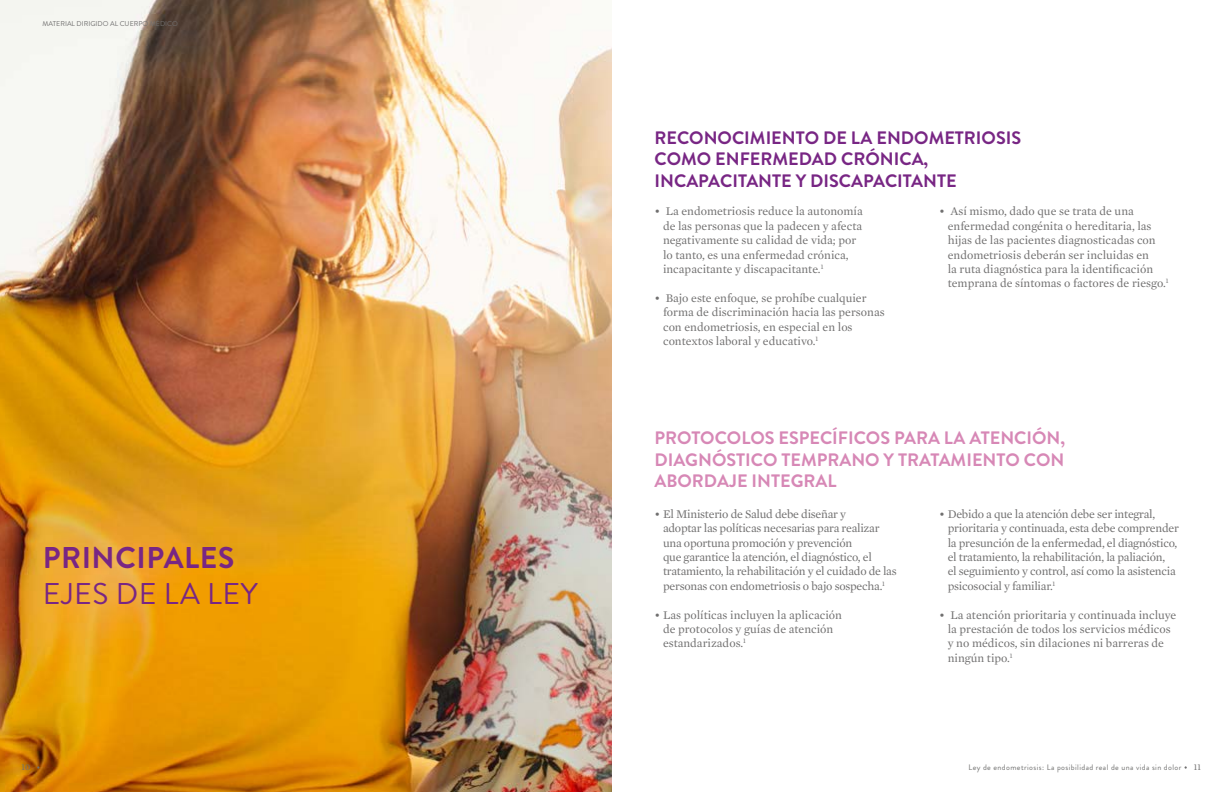
<style>
.page{position:relative;width:1224px;height:792px;background:#fff}
.page>*{position:absolute;margin:0;border:0;box-sizing:border-box;transform-origin:0 0}
.t1{font:700 30px "Brandon Grotesque";letter-spacing:.02em;color:#782684}
.t2{font:30px "Brandon Grotesque";letter-spacing:.02em;color:#782684}
.t3{font:700 18px/21.6px "Brandon Grotesque";color:#d788b6;text-align:justify}
.t4{font:700 18px/21.6px "Brandon Grotesque";color:#782684}
.t5{font:12px/14.4px "Mercury Text G1";color:#706f6f}
.t6{font:12px/14.4px "Mercury Text G1";letter-spacing:-.02em;color:#706f6f}
.t7{font:9px "Mercury Text G1 Roman SC";color:#706f6f}
.t8{font:8px "Brandon Grotesque";letter-spacing:.05em;color:#727271}
.t9{font:7px "Brandon Grotesque";color:#706f6f}
</style>
<div class="page">
<img style="left:0;top:0;width:612px;height:792px">
<p class="t9" style="left:43px;top:19px;width:137px">MATERIAL DIRIGIDO AL CUERPO MÉDICO</p>
<h1 class="t1" style="left:43px;top:537px;width:193px">PRINCIPALES</h1>
<h1 class="t2" style="left:43px;top:573px;width:217px">EJES DE LA LEY</h1>
<p class="t7" style="left:21px;top:762px;width:10px">10</p>
<h2 class="t4" style="left:655px;top:127px;width:368px">RECONOCIMIENTO DE LA ENDOMETRIOSIS<br>COMO ENFERMEDAD CRÓNICA,<br>INCAPACITANTE Y DISCAPACITANTE</h2>
<p class="t5" style="left:663px;top:204px;width:201px;text-indent:-9px">• La endometriosis reduce la autonomía de las personas que la padecen y afecta negativamente su calidad de vida; por lo tanto, es una enfermedad crónica, incapacitante y discapacitante.<sup>1</sup></p>
<p class="t5" style="left:663px;top:290px;width:223px;text-indent:-9px">• Bajo este enfoque, se prohíbe cualquier forma de discriminación hacia las personas con endometriosis, en especial en los contextos laboral y educativo.<sup>1</sup></p>
<p class="t5" style="left:948px;top:204px;width:222px;text-indent:-9px">• Así mismo, dado que se trata de una enfermedad congénita o hereditaria, las hijas de las pacientes diagnosticadas con endometriosis deberán ser incluidas en<br>la ruta diagnóstica para la identificación temprana de síntomas o factores de riesgo.<sup>1</sup></p>
<h2 class="t3" style="left:655px;top:427px;width:412px">PROTOCOLOS ESPECÍFICOS PARA LA ATENCIÓN, DIAGNÓSTICO TEMPRANO Y TRATAMIENTO CON ABORDAJE INTEGRAL</h2>
<p class="t6" style="left:663px;top:506px;width:235px;text-indent:-9px">• El Ministerio de Salud debe diseñar y<br>adoptar las políticas necesarias para realizar una oportuna promoción y prevención<br>que garantice la atención, el diagnóstico, el tratamiento, la rehabilitación y el cuidado de las personas con endometriosis o bajo sospecha.<sup>1</sup></p>
<p class="t5" style="left:663px;top:607px;width:180px;text-indent:-9px">• Las políticas incluyen la aplicación de protocolos y guías de atención estandarizados.<sup>1</sup></p>
<p class="t6" style="left:948px;top:506px;width:233px;text-indent:-9px">• Debido a que la atención debe ser integral, prioritaria y continuada, esta debe comprender la presunción de la enfermedad, el diagnóstico, el tratamiento, la rehabilitación, la paliación,<br>el seguimiento y control, así como la asistencia psicosocial y familiar.<sup>1</sup></p>
<p class="t5" style="left:948px;top:607px;width:230px;text-indent:-9px">• La atención prioritaria y continuada incluye la prestación de todos los servicios médicos y no médicos, sin dilaciones ni barreras de ningún tipo.<sup>1</sup></p>
<p class="t8" style="left:968px;top:762px;width:215px">Ley de endometriosis: La posibilidad real de una vida sin dolor</p>
<p class="t7" style="left:1194px;top:762px;width:9px">11</p>
</div>
